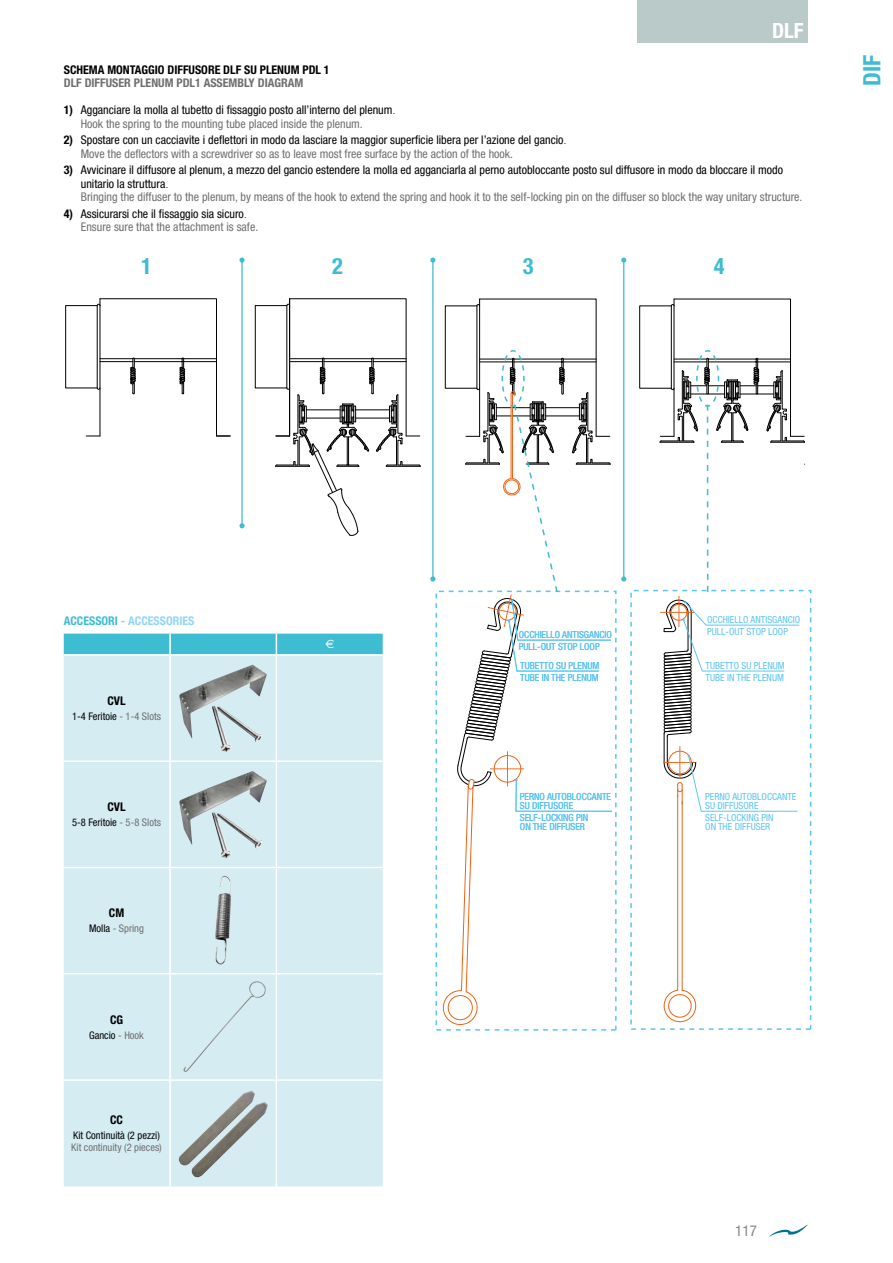
<style>
.page{position:relative;width:893px;height:1263px;background:#fff}
.page>*{position:absolute;margin:0;border:0;box-sizing:border-box;transform-origin:0 0}
.t1{font:700 condensed 24px "Helvetica Neue LT Std";color:#3ebcd2}
.t2{font:700 condensed 22.5px "Helvetica Neue LT Pro";color:#3ebcd2}
.t3{font:700 condensed 21px "Helvetica Neue LT Std";color:#fff}
.t4{font:condensed 15px "Helvetica Neue LT Std";color:#878787}
.t5{font:condensed 12px/13.5px "Helvetica Neue LT Std";color:#000}
.t6{font:700 condensed 12px "Helvetica Neue LT Std";color:#000}
.t7{font:700 condensed 12px "Helvetica Neue LT Std";color:#706f6f}
.t8{font:700 condensed 12px "Helvetica Neue LT Std";color:#93d5f6}
.t9{font:12px "Euro Sans";color:#fff}
.t10{font:condensed 10.5px "Helvetica Neue LT Std";color:#000}
.t11{font:condensed 10.5px "Helvetica Neue LT Std";color:#706f6f}
.t12{font:condensed 9.75px/11.2px "Helvetica Neue LT Std";color:#5bc5f2}
.s1{font-weight:700}
.s2{font-family:"DIN";font-weight:300;font-stretch:normal}
.s3{color:#706f6f}
.s4{color:#3ebcd2}
.s5{color:#000}
</style>
<div class="page">
<svg style="left:769px;top:1225px;width:39px;height:12px"></svg>
<div style="left:638px;top:0;width:170px;height:43px;background:#bacac9"></div>
<div style="left:65px;top:305px;width:33px;height:83px;border:1px solid #000"></div>
<div style="left:255px;top:305px;width:32px;height:83px;border:1px solid #000"></div>
<svg style="left:275px;top:298px;width:146px;height:238px"></svg>
<div style="left:639px;top:305px;width:33px;height:84px;border:1px solid #000"></div>
<svg style="left:86px;top:298px;width:144px;height:139px"></svg>
<div style="left:435px;top:591px;width:182px;height:440px;border:2px dashed #5bc5f2"></div>
<hr style="left:677px;top:795px;width:1px;height:195px;background:#ec6415">
<hr style="left:682px;top:801px;width:1px;height:189px;background:#ec6415">
<svg style="left:664px;top:990px;width:32px;height:32px"></svg>
<div style="left:630px;top:590px;width:181px;height:440px;border:2px dashed #5bc5f2"></div>
<div style="left:64px;top:656px;width:319px;height:530px;background:#d5ecf3"></div>
<div style="left:64px;top:634px;width:319px;height:20px;background:#3ebcd2"></div>
<hr style="left:169px;top:656px;width:2px;height:104px;background:#fff">
<hr style="left:276px;top:656px;width:1px;height:104px;background:#fff">
<hr style="left:64px;top:760px;width:106px;height:2px;background:#fff">
<hr style="left:170px;top:760px;width:106px;height:2px;background:#fff">
<hr style="left:169px;top:762px;width:2px;height:105px;background:#fff">
<hr style="left:276px;top:760px;width:107px;height:2px;background:#fff">
<hr style="left:276px;top:762px;width:1px;height:105px;background:#fff">
<hr style="left:64px;top:867px;width:106px;height:1px;background:#fff">
<hr style="left:170px;top:867px;width:106px;height:1px;background:#fff">
<hr style="left:169px;top:868px;width:2px;height:105px;background:#fff">
<hr style="left:276px;top:867px;width:107px;height:1px;background:#fff">
<hr style="left:276px;top:868px;width:1px;height:105px;background:#fff">
<hr style="left:64px;top:973px;width:106px;height:1px;background:#fff">
<hr style="left:170px;top:973px;width:106px;height:1px;background:#fff">
<hr style="left:169px;top:974px;width:2px;height:105px;background:#fff">
<hr style="left:276px;top:973px;width:107px;height:1px;background:#fff">
<hr style="left:276px;top:974px;width:1px;height:105px;background:#fff">
<hr style="left:64px;top:1079px;width:106px;height:2px;background:#fff">
<hr style="left:170px;top:1079px;width:106px;height:2px;background:#fff">
<hr style="left:169px;top:1081px;width:2px;height:105px;background:#fff">
<hr style="left:276px;top:1079px;width:107px;height:2px;background:#fff">
<hr style="left:276px;top:1081px;width:1px;height:105px;background:#fff">
<img style="left:179px;top:665px;width:88px;height:73px">
<img style="left:212px;top:706px;width:51px;height:46px">
<img style="left:179px;top:771px;width:88px;height:73px">
<img style="left:212px;top:812px;width:51px;height:47px">
<img style="left:214px;top:876px;width:17px;height:89px">
<div style="left:183px;top:980px;width:84px;height:93px;background:#d5ecf3"></div>
<img style="left:177px;top:1091px;width:91px;height:88px">
<hr style="left:241px;top:260px;width:2px;height:266px;background:#3ebcd2">
<svg style="left:239px;top:258px;width:6px;height:5px"></svg>
<svg style="left:239px;top:523px;width:6px;height:5px"></svg>
<hr style="left:432px;top:260px;width:2px;height:319px;background:#3ebcd2">
<svg style="left:430px;top:258px;width:5px;height:5px"></svg>
<svg style="left:430px;top:576px;width:5px;height:5px"></svg>
<hr style="left:623px;top:260px;width:1px;height:319px;background:#3ebcd2">
<svg style="left:621px;top:258px;width:5px;height:5px"></svg>
<svg style="left:621px;top:576px;width:5px;height:5px"></svg>
<svg style="left:443px;top:298px;width:169px;height:727px"></svg>
<svg style="left:660px;top:298px;width:145px;height:513px"></svg>
<h3 class="t3" style="left:772px;top:17px;width:33px">DLF</h3>
<p class="t6" style="left:64px;top:62px;width:267px">SCHEMA MONTAGGIO DIFFUSORE DLF SU PLENUM PDL 1</p>
<p class="t7" style="left:64px;top:76px;width:241px">DLF DIFFUSER PLENUM PDL1 ASSEMBLY DIAGRAM</p>
<p class="t5" style="left:81px;top:103px;width:316px;text-indent:-17px"><span class="s1">1)</span> Agganciare la molla al tubetto di fissaggio posto all’interno del plenum<span class="s2">.<br></span><span class="s3">Hook the spring to the mounting tube placed inside the plenum.</span></p>
<p class="t5" style="left:81px;top:133px;width:487px;text-indent:-17px"><span class="s1">2)</span> Spostare con un cacciavite i deflettori in modo da lasciare la maggior superficie libera per l’azione del gancio<span class="s2">.<br></span><span class="s3">Move the deflectors with a screwdriver so as to leave most free surface by the action of the hook.</span></p>
<p class="t5" style="left:81px;top:163px;width:723px;text-indent:-17px"><span class="s1">3)</span> Avvicinare il diffusore al plenum, a mezzo del gancio estendere la molla ed agganciarla al perno autobloccante posto sul diffusore in modo da bloccare il modo unitario la struttura<span class="s2">.<br></span><span class="s3">Bringing the diffuser to the plenum, by means of the hook to extend the spring and hook it to the self-locking pin on the diffuser so block the way unitary structure.</span></p>
<p class="t5" style="left:81px;top:207px;width:179px;text-indent:-17px"><span class="s1">4)</span> Assicurarsi che il fissaggio sia sicuro<span class="s2">.<br></span><span class="s3">Ensure sure that the attachment is safe.</span></p>
<h2 class="t2" style="left:141px;top:252px;width:12px">1</h2>
<h2 class="t2" style="left:332px;top:252px;width:12px">2</h2>
<h2 class="t2" style="left:523px;top:252px;width:12px">3</h2>
<h2 class="t2" style="left:714px;top:252px;width:12px">4</h2>
<h1 class="t1" style="left:857px;top:86px;width:33px;rotate:-90deg">DIF</h1>
<p class="t8" style="left:64px;top:614px;width:132px"><span class="s4">ACCESSORI</span> - ACCESSORIES</p>
<p class="t6" style="left:107px;top:693px;width:20px">CVL</p>
<p class="t10" style="left:72px;top:710px;width:90px">1-4 Feritoie <span class="s3">- 1-4 Slots</span></p>
<p class="t6" style="left:107px;top:800px;width:20px">CVL</p>
<p class="t10" style="left:72px;top:816px;width:90px">5-8 Feritoie <span class="s3">- 5-8 Slots</span></p>
<p class="t6" style="left:109px;top:906px;width:17px">CM</p>
<p class="t11" style="left:89px;top:923px;width:56px"><span class="s5">Molla</span> - Spring</p>
<p class="t6" style="left:110px;top:1012px;width:15px">CG</p>
<p class="t10" style="left:89px;top:1029px;width:56px">Gancio <span class="s3">- Hook</span></p>
<p class="t6" style="left:110px;top:1113px;width:14px">CC</p>
<p class="t10" style="left:73px;top:1130px;width:88px">Kit Continuità (2 pezzi)</p>
<p class="t11" style="left:71px;top:1142px;width:92px">Kit continuity (2 pieces)</p>
<p class="t9" style="left:325px;top:637px;width:10px">A</p>
<p class="t12" style="left:519px;top:629px;width:95px">OCCHIELLO ANTISGANCIO<br>PULL-OUT STOP LOOP</p>
<p class="t12" style="left:520px;top:660px;width:81px">TUBETTO SU PLENUM<br>TUBE IN THE PLENUM</p>
<p class="t12" style="left:520px;top:792px;width:93px;line-height:9px">PERNO AUTOBLOCCANTE<br>SU DIFFUSORE</p>
<p class="t12" style="left:520px;top:813px;width:70px;line-height:9px">SELF-LOCKING PIN<br>ON THE DIFFUSER</p>
<p class="t12" style="left:707px;top:614px;width:95px">OCCHIELLO ANTISGANCIO<br>PULL-OUT STOP LOOP</p>
<p class="t12" style="left:706px;top:660px;width:81px">TUBETTO SU PLENUM<br>TUBE IN THE PLENUM</p>
<p class="t12" style="left:705px;top:792px;width:93px;line-height:9px">PERNO AUTOBLOCCANTE<br>SU DIFFUSORE</p>
<p class="t12" style="left:705px;top:813px;width:70px;line-height:9px">SELF-LOCKING PIN<br>ON THE DIFFUSER</p>
<p class="t4" style="left:735px;top:1222px;width:23px">117</p>
</div>
